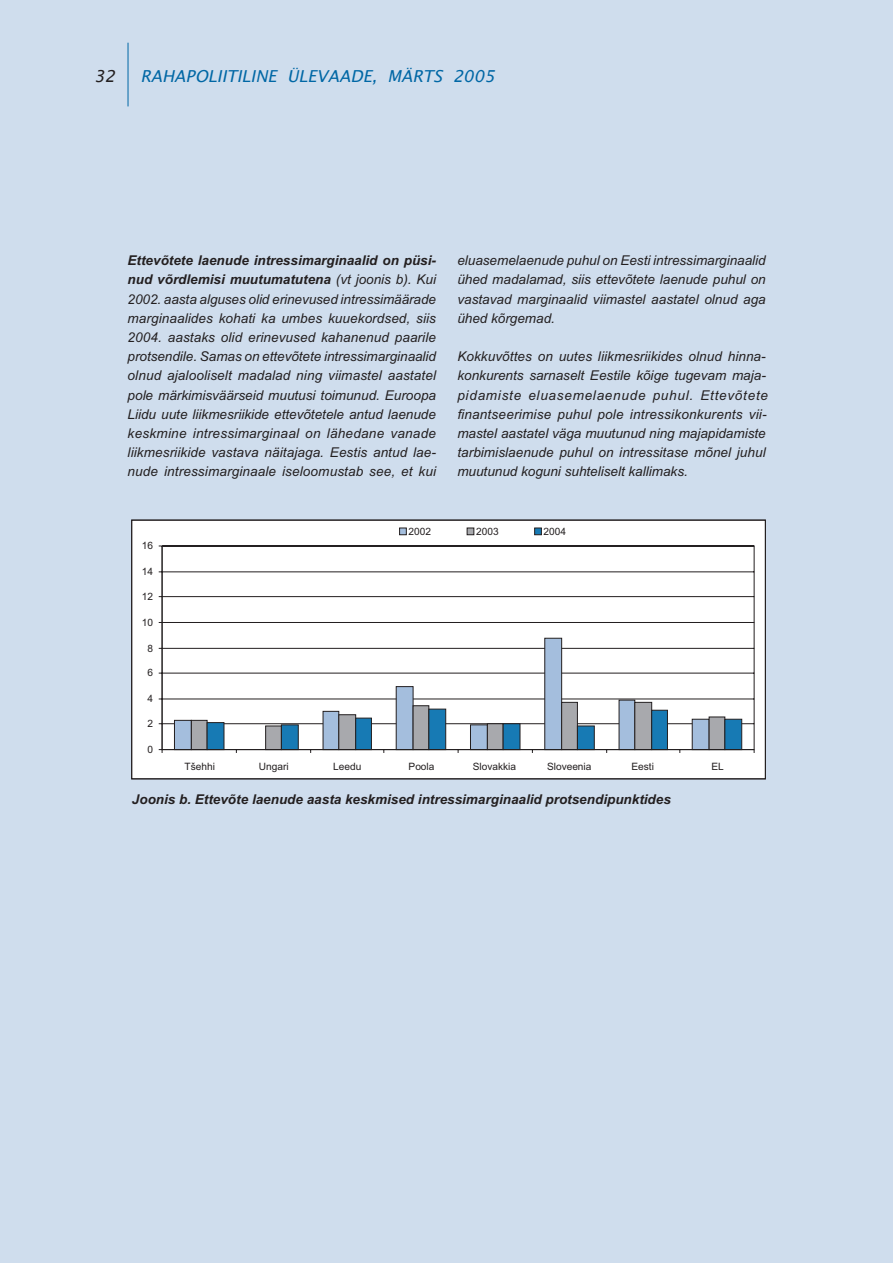
<style>
.page{position:relative;width:893px;height:1263px;background:#fff}
.page>*{position:absolute;margin:0;border:0;box-sizing:border-box;transform-origin:0 0}
.t1{font:italic 16.5px "Lucida Sans";color:#0067a5}
.t2{font:italic 16.5px "Lucida Sans";color:#231f20}
.t3{font:italic 13.5px/19.2px "Arial";letter-spacing:.005em;color:#231f20;text-align:justify}
.t4{font:italic 700 13.5px "Arial";color:#231f20}
.t5{font:10.05px "Arial";color:#231f20}
.s1{font-weight:700}
</style>
<div class="page">
<div style="left:0;top:0;width:892px;height:1263px;background:#cfdded"></div>
<hr style="left:128px;top:43px;width:1px;height:63px;background:#0067a5">
<div style="left:131px;top:520px;width:634px;height:259px;background:#fff"></div>
<svg style="left:163px;top:546px;width:591px;height:203px"></svg>
<div style="left:174px;top:720px;width:17px;height:30px;background:#a4bedd;border:1px solid #231f20"></div>
<div style="left:323px;top:711px;width:16px;height:39px;background:#a4bedd"></div>
<div style="left:396px;top:686px;width:17px;height:64px;background:#a4bedd;border:1px solid #231f20"></div>
<div style="left:470px;top:725px;width:17px;height:25px;background:#a4bedd;border:1px solid #231f20"></div>
<div style="left:544px;top:638px;width:18px;height:112px;background:#a4bedd;border:1px solid #231f20"></div>
<div style="left:619px;top:700px;width:16px;height:50px;background:#a4bedd"></div>
<div style="left:692px;top:719px;width:17px;height:31px;background:#a4bedd;border:1px solid #231f20"></div>
<div style="left:191px;top:720px;width:16px;height:30px;background:#a8a9ad;border:1px solid #231f20"></div>
<div style="left:265px;top:726px;width:16px;height:24px;background:#a8a9ad;border:1px solid #231f20"></div>
<div style="left:338px;top:715px;width:18px;height:35px;background:#a8a9ad;border:1px solid #231f20"></div>
<div style="left:413px;top:706px;width:16px;height:44px;background:#a8a9ad;border:1px solid #231f20"></div>
<div style="left:487px;top:724px;width:16px;height:26px;background:#a8a9ad;border:1px solid #231f20"></div>
<div style="left:561px;top:702px;width:16px;height:48px;background:#a8a9ad;border:1px solid #231f20"></div>
<div style="left:634px;top:702px;width:18px;height:48px;background:#a8a9ad;border:1px solid #231f20"></div>
<div style="left:709px;top:717px;width:16px;height:33px;background:#a8a9ad;border:1px solid #231f20"></div>
<div style="left:207px;top:722px;width:17px;height:28px;background:#177ab4;border:1px solid #231f20"></div>
<div style="left:281px;top:725px;width:17px;height:25px;background:#177ab4;border:1px solid #231f20"></div>
<div style="left:355px;top:718px;width:16px;height:32px;background:#177ab4;border:1px solid #231f20"></div>
<div style="left:428px;top:709px;width:18px;height:41px;background:#177ab4;border:1px solid #231f20"></div>
<div style="left:503px;top:724px;width:17px;height:26px;background:#177ab4;border:1px solid #231f20"></div>
<div style="left:577px;top:726px;width:17px;height:24px;background:#177ab4;border:1px solid #231f20"></div>
<div style="left:651px;top:710px;width:16px;height:40px;background:#177ab4;border:1px solid #231f20"></div>
<div style="left:724px;top:719px;width:17px;height:31px;background:#177ab4;border:1px solid #231f20"></div>
<hr style="left:162px;top:546px;width:1px;height:204px;background:#231f20">
<hr style="left:162px;top:749px;width:592px;height:1px;background:#231f20">
<div style="left:399px;top:528px;width:7px;height:7px;background:#a4bedd;border:1px solid #231f20"></div>
<div style="left:467px;top:528px;width:7px;height:7px;background:#a8a9ad;border:1px solid #231f20"></div>
<div style="left:534px;top:528px;width:7px;height:7px;background:#177ab4;border:1px solid #231f20"></div>
<div style="left:131px;top:520px;width:634px;height:259px;border:1px solid #231f20"></div>
<p class="t2" style="left:94px;top:66px;width:22px">32</p>
<p class="t1" style="left:140px;top:66px;width:355px">RAHAPOLIITILINE ÜLEVAADE, MÄRTS 2005</p>
<p class="t3" style="left:128px;top:252px;width:310px"><span class="s1">Ettevõtete laenude intressimarginaalid on pü si&shy;nud võrdlemisi muutumatutena</span> (vt joonis b). Kui 2002. aasta alguses olid erinevused intressimäärade marginaalides kohati ka umbes kuuekordsed, siis 2004. aastaks olid erinevused kahanenud paarile protsendile. Samas on ettevõtete intressimarginaalid olnud ajalooliselt madalad ning viimastel aastatel pole märkimisväärseid muutusi toimunud. Euroopa Liidu uute liikmesriikide ettevõtetele antud laenude keskmine intressimarginaal on lähedane vanade liikmesriikide vastava näitajaga. Eestis antud lae&shy;nude intressimarginaale iseloomustab see, et kui</p>
<p class="t3" style="left:457px;top:252px;width:310px">eluasemelaenude puhul on Eesti intressimarginaalid ühed madalamad, siis ettevõtete laenude puhul on vastavad marginaalid viimastel aastatel olnud aga ühed kõrgemad.</p>
<p class="t3" style="left:457px;top:348px;width:312px;text-align:left">Kokkuvõttes on uutes liikmesriikides olnud hinna&shy;kon kurents sarnaselt Eestile kõige tugevam maja&shy;pi damiste eluasemelaenude puhul. Ettevõtete finan t seerimise puhul pole intressikonkurents vii&shy;mas tel aastatel väga muutunud ning majapidamiste tarbimislaenude puhul on intressitase mõnel juhul muutunud koguni suhteliselt kallimaks.</p>
<p class="t5" style="left:142px;top:542px;width:13px">16</p>
<p class="t5" style="left:142px;top:568px;width:13px">14</p>
<p class="t5" style="left:142px;top:593px;width:13px">12</p>
<p class="t5" style="left:142px;top:619px;width:13px">10</p>
<p class="t5" style="left:147px;top:645px;width:7px">8</p>
<p class="t5" style="left:147px;top:669px;width:7px">6</p>
<p class="t5" style="left:147px;top:695px;width:7px">4</p>
<p class="t5" style="left:147px;top:720px;width:7px">2</p>
<p class="t5" style="left:147px;top:746px;width:7px">0</p>
<p class="t5" style="left:408px;top:528px;width:24px">2002</p>
<p class="t5" style="left:476px;top:528px;width:24px">2003</p>
<p class="t5" style="left:543px;top:528px;width:24px">2004</p>
<p class="t5" style="left:185px;top:763px;width:32px">Tšehhi</p>
<p class="t5" style="left:259px;top:763px;width:31px">Ungari</p>
<p class="t5" style="left:333px;top:763px;width:30px">Leedu</p>
<p class="t5" style="left:408px;top:763px;width:27px">Poola</p>
<p class="t5" style="left:472px;top:763px;width:45px">Slovakkia</p>
<p class="t5" style="left:547px;top:763px;width:46px">Sloveenia</p>
<p class="t5" style="left:631px;top:763px;width:24px">Eesti</p>
<p class="t5" style="left:711px;top:763px;width:14px">EL</p>
<p class="t4" style="left:132px;top:794px;width:540px">Joonis b. Ettevõte laenude aasta keskmised intressimarginaalid protsendipunktides</p>
</div>
